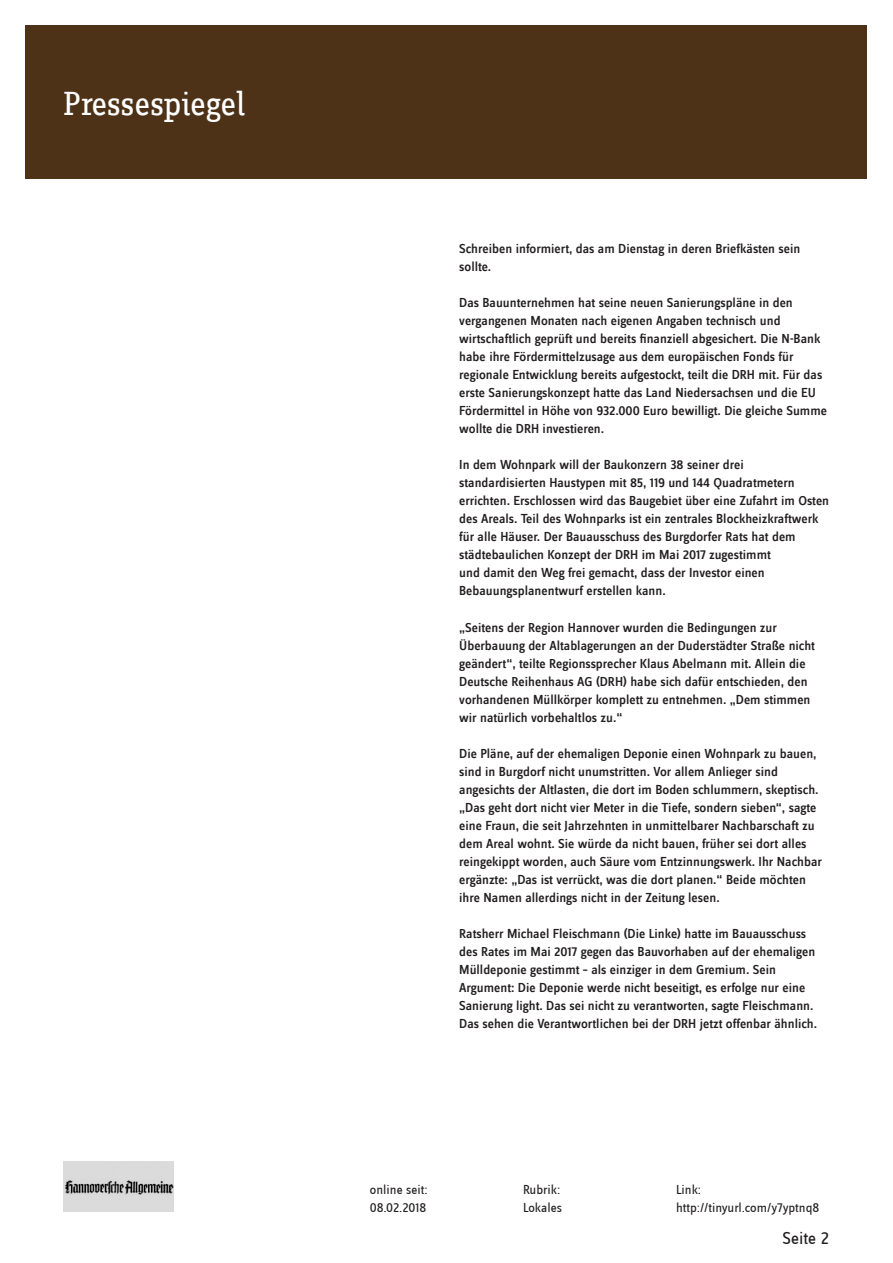
<style>
.page{position:relative;width:893px;height:1263px;background:#fff}
.page>*{position:absolute;margin:0;border:0;box-sizing:border-box;transform-origin:0 0}
.t1{font:34.5px "Zine Slab Dis";color:#fff}
._03_copy{font:18px "Zine Sans Dis";color:#231f20}
._03_copy-2{font:500 13.5px/18px "Zine Sans Dis";color:#231f20}
._03_copy-3{font:13.5px "Zine Sans Dis";color:#231f20}
</style>
<div class="page">
<div style="left:26px;top:26px;width:841px;height:153px;background:#4e3218"></div>
<img style="left:64px;top:1161px;width:110px;height:51px">
<h1 class="t1" style="left:64px;top:87px;width:183px">Pressespiegel</h1>
<p class="_03_copy-2" style="left:459px;top:241px;width:343px">Schreiben informiert, das am Dienstag in deren Briefkästen sein sollte.</p>
<p class="_03_copy-2" style="left:459px;top:295px;width:369px">Das Bauunternehmen hat seine neuen Sanierungspläne in den vergangenen Monaten nach eigenen Angaben technisch und wirtschaftlich geprüft und bereits finanziell abgesichert. Die N-Bank habe ihre Fördermittelzusage aus dem europäischen Fonds für regionale Entwicklung bereits aufgestockt, teilt die DRH mit. Für das erste Sanierungskonzept hatte das Land Niedersachsen und die EU Fördermittel in Höhe von 932.000 Euro bewilligt. Die gleiche Summe wollte die DRH investieren.</p>
<p class="_03_copy-2" style="left:459px;top:457px;width:371px">In dem Wohnpark will der Baukonzern 38 seiner drei standardisierten Haustypen mit 85, 119 und 144 Quadratmetern errichten. Erschlossen wird das Baugebiet über eine Zufahrt im Osten des Areals. Teil des Wohnparks ist ein zentrales Blockheizkraftwerk für alle Häuser. Der Bauausschuss des Burgdorfer Rats hat dem städtebaulichen Konzept der DRH im Mai 2017 zugestimmt<br>und damit den Weg frei gemacht, dass der Investor einen Bebauungsplanentwurf erstellen kann.</p>
<p class="_03_copy-2" style="left:459px;top:619px;width:357px">„Seitens der Region Hannover wurden die Bedingungen zur Überbauung der Altablagerungen an der Duderstädter Straße nicht geändert“, teilte Regionssprecher Klaus Abelmann mit. Allein die Deutsche Reihenhaus AG (DRH) habe sich dafür entschieden, den vorhandenen Müllkörper komplett zu entnehmen. „Dem stimmen wir natürlich vorbehaltlos zu.“</p>
<p class="_03_copy-2" style="left:459px;top:745px;width:364px">Die Pläne, auf der ehemaligen Deponie einen Wohnpark zu bauen, sind in Burgdorf nicht unumstritten. Vor allem Anlieger sind angesichts der Altlasten, die dort im Boden schlummern, skeptisch. „Das geht dort nicht vier Meter in die Tiefe, sondern sieben“, sagte eine Fraun, die seit Jahrzehnten in unmittelbarer Nachbarschaft zu dem Areal wohnt. Sie würde da nicht bauen, früher sei dort alles reingekippt worden, auch Säure vom Entzinnungswerk. Ihr Nachbar ergänzte: „Das ist verrückt, was die dort planen.“ Beide möchten ihre Namen allerdings nicht in der Zeitung lesen.</p>
<p class="_03_copy-2" style="left:459px;top:925px;width:359px">Ratsherr Michael Fleischmann (Die Linke) hatte im Bauausschuss des Rates im Mai 2017 gegen das Bauvorhaben auf der ehemaligen Mülldeponie gestimmt – als einziger in dem Gremium. Sein Argument: Die Deponie werde nicht beseitigt, es erfolge nur eine Sanierung light. Das sei nicht zu verantworten, sagte Fleischmann.<br>Das sehen die Verantwortlichen bei der DRH jetzt offenbar ähnlich.</p>
<p class="_03_copy-3" style="left:370px;top:1183px;width:59px">online seit:</p>
<p class="_03_copy-3" style="left:370px;top:1201px;width:58px">08.02.2018</p>
<p class="_03_copy-3" style="left:523px;top:1183px;width:39px">Rubrik:</p>
<p class="_03_copy-3" style="left:523px;top:1201px;width:41px">Lokales</p>
<p class="_03_copy-3" style="left:676px;top:1183px;width:27px">Link:</p>
<p class="_03_copy-3" style="left:676px;top:1201px;width:145px">http://tinyurl.com/y7yptnq8</p>
<p class="_03_copy" style="left:782px;top:1229px;width:48px">Seite 2</p>
</div>
